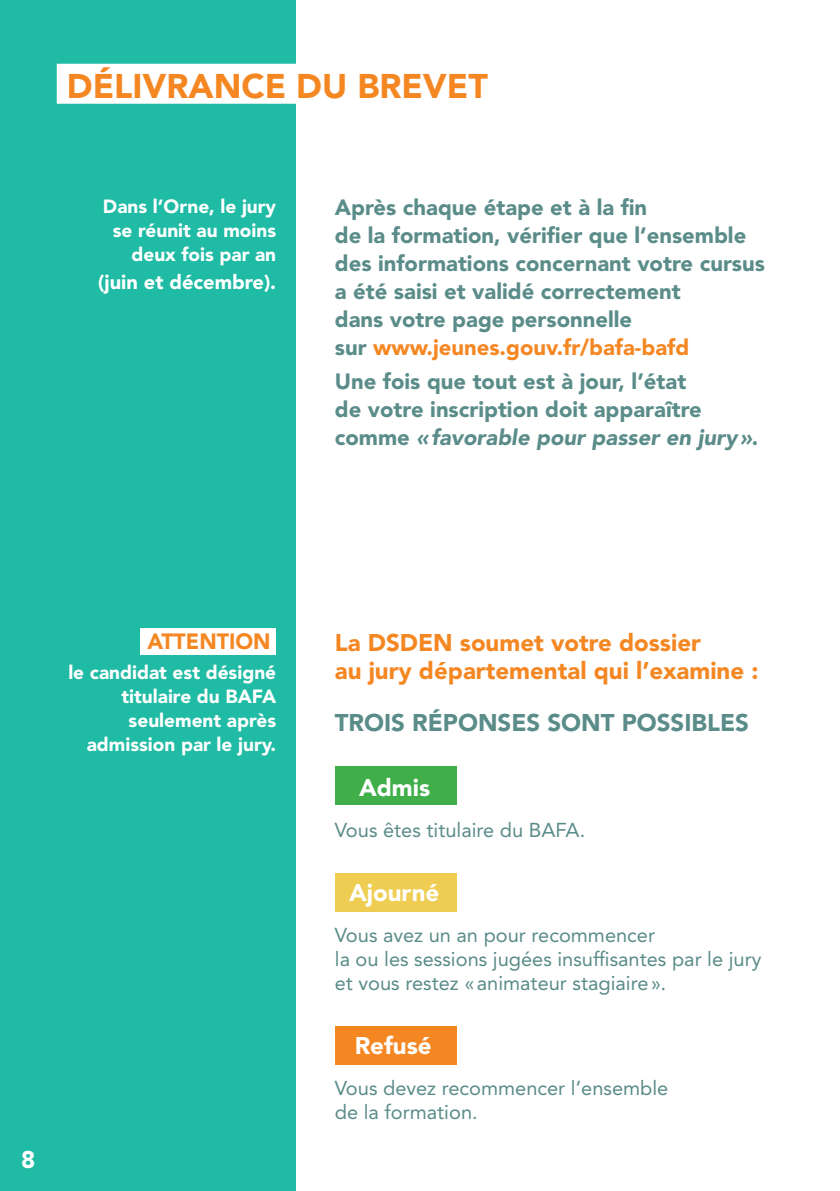
<style>
.page{position:relative;width:840px;height:1191px;background:#fff}
.page>*{position:absolute;margin:0;border:0;box-sizing:border-box;transform-origin:0 0}
.t1{font:900 34px "Avenir LT Std";color:#f58723}
.t2{font:900 24px/28px "Avenir LT Std";color:#f58723}
.t3{font:900 24px "Avenir LT Std";color:#5a8c89}
.t4{font:900 24px "Avenir LT Std";color:#fff}
.t5{font:900 22px/28px "Avenir LT Std";color:#5a8c89}
.t6{font:900 22px "Avenir LT Std";color:#f58723}
.t7{font:20px/24px "Avenir LT Std";color:#5a8c89}
.t8{font:900 20px "Avenir LT Std";color:#fff}
.t9{font:900 19px/24px "Avenir LT Std";color:#fff;text-align:right}
.s1{color:#f58723}
.s2{font-style:italic}
.s3{font-family:"Myriad Pro"}
</style>
<div class="page">
<div style="left:0;top:0;width:295px;height:1191px;background:#1fbba4"></div>
<div style="left:57px;top:64px;width:430px;height:40px;background:#fff"></div>
<div style="left:334px;top:766px;width:122px;height:38px;background:#40ae49"></div>
<div style="left:334px;top:873px;width:122px;height:39px;background:#eecd52"></div>
<div style="left:334px;top:1026px;width:122px;height:39px;background:#f58723"></div>
<div style="left:141px;top:628px;width:135px;height:26px;background:#fff"></div>
<h1 class="t1" style="left:67px;top:65px;width:422px">DÉLIVRANCE DU BREVET</h1>
<p class="t9" style="left:103px;top:194px;width:175px">Dans l’Orne, le jury se réunit au moins deux fois par an</p>
<p class="t8" style="left:98px;top:270px;width:179px">(juin et décembre).</p>
<p class="t5" style="left:334px;top:193px;width:431px">Après chaque étape et à la fin<br>de la formation, vérifier que l’ensemble des informations concernant votre cursus a été saisi et validé correctement<br>dans votre page personnelle<br>sur <span class="s1">www.jeunes.gouv.fr/bafa-bafd</span></p>
<p class="t5" style="left:334px;top:367px;width:425px">Une fois que tout est à jour, l’état<br>de votre inscription doit apparaître comme <span class="s2">«favorable pour passer en jury»</span>.</p>
<p class="t6" style="left:147px;top:628px;width:124px">ATTENTION</p>
<p class="t9" style="left:68px;top:660px;width:209px">le candidat est désigné titulaire du BAFA seulement après admission par le jury.</p>
<p class="t4" style="left:21px;top:1145px;width:16px">8</p>
<p class="t2" style="left:334px;top:628px;width:425px">La DSDEN soumet votre dossier<br>au jury départemental qui l’examine :</p>
<p class="t3" style="left:334px;top:708px;width:415px">TROIS RÉPONSES SONT POSSIBLES</p>
<p class="t4" style="left:359px;top:772px;width:73px">Admis</p>
<p class="t7" style="left:334px;top:817px;width:252px">Vous êtes titulaire du BAFA.</p>
<p class="t4" style="left:349px;top:878px;width:92px">Ajourné</p>
<p class="t7" style="left:334px;top:923px;width:428px">Vous avez un an pour recommencer<br>la ou les sessions jugées insuffisantes par le jury et vous restez «animateur stagiaire»<span class="s3">.</span></p>
<p class="t4" style="left:354px;top:1031px;width:78px">Refusé</p>
<p class="t7" style="left:334px;top:1076px;width:335px">Vous devez recommencer l’ensemble de la formation.</p>
</div>
